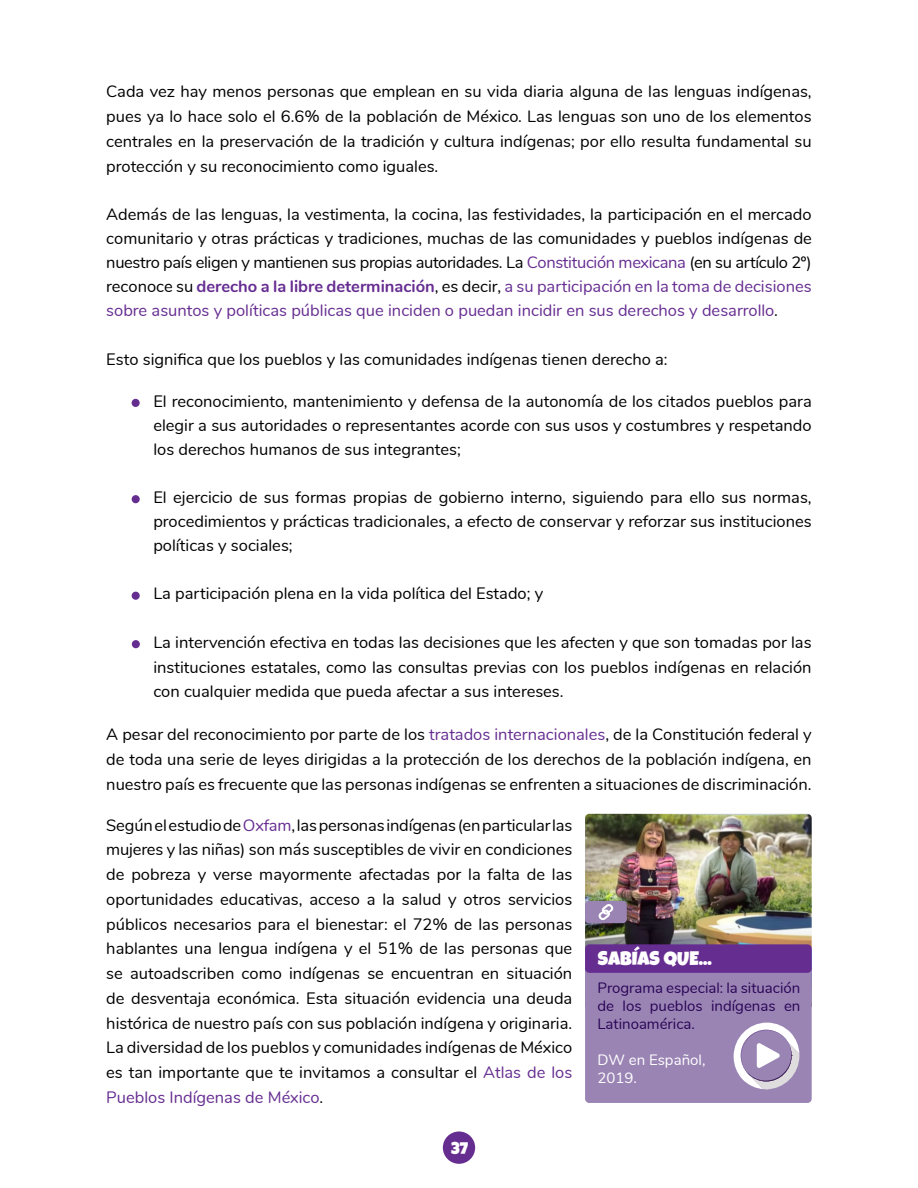
<style>
.page{position:relative;width:918px;height:1188px;background:#fff}
.page>*{position:absolute;margin:0;border:0;box-sizing:border-box;transform-origin:0 0}
.t1{font:19.5px "Luckiest Guy";color:#fff}
.t2{font:16.5px/24.8px "Nunito";color:#000;text-align:justify}
.t3{font:16.5px "Luckiest Guy";color:#fff}
.t4{font:15px/18px "Nunito";color:#2a0556;text-align:justify}
.t5{font:15px/18px "Nunito";color:#fff}
.s1{color:#662d91}
.s2{font-weight:700;color:#662d91}
</style>
<div class="page">
<div style="left:443px;top:1131px;width:32px;height:33px;background:#662d91;border-radius:50%"></div>
<div style="left:132px;top:592px;width:8px;height:8px;background:#662d91;border-radius:50%"></div>
<div style="left:132px;top:640px;width:8px;height:8px;background:#662d91;border-radius:50%"></div>
<div style="left:132px;top:399px;width:8px;height:8px;background:#662d91;border-radius:50%"></div>
<div style="left:132px;top:495px;width:8px;height:8px;background:#662d91;border-radius:50%"></div>
<img style="left:585px;top:814px;width:227px;height:132px">
<div style="left:585px;top:965px;width:227px;height:138px;background:#9a84b4;border-radius:4px"></div>
<div style="left:585px;top:944px;width:227px;height:29px;background:#662d91;border-radius:4px"></div>
<div style="left:585px;top:901px;width:42px;height:22px;background:#9a84b4;border-radius:4px"></div>
<svg style="left:599px;top:904px;width:14px;height:16px"></svg>
<svg style="left:734px;top:1023px;width:65px;height:66px"></svg>
<p class="t2" style="left:106px;top:78px;width:707px">Cada vez hay menos personas que emplean en su vida diaria alguna de las lenguas indígenas, pues ya lo hace solo el 6.6% de la población de México. Las lenguas son uno de los elementos centrales en la preservación de la tradición y cultura indígenas; por ello resulta fundamental su protección y su reconocimiento como iguales.</p>
<p class="t2" style="left:106px;top:202px;width:707px;line-height:24px">Además de las lenguas, la vestimenta, la cocina, las festividades, la participación en el mercado comunitario y otras prácticas y tradiciones, muchas de las comunidades y pueblos indígenas de nuestro país eligen y mantienen sus propias autoridades. La <span class="s1">Constitución mexicana</span> (en su artículo 2º) reconoce su <span class="s2">derecho a la libre determinación</span>, es decir, <span class="s1">a su participación en la toma de decisiones sobre asuntos y políticas públicas que inciden o puedan incidir en sus derechos y desarrollo</span>.</p>
<p class="t2" style="left:106px;top:346px;width:563px">Esto significa que los pueblos y las comunidades indígenas tienen derecho a:</p>
<p class="t2" style="left:153px;top:388px;width:660px;line-height:24px">El reconocimiento, mantenimiento y defensa de la autonomía de los citados pueblos para elegir a sus autoridades o representantes acorde con sus usos y costumbres y respetando los derechos humanos de sus integrantes;</p>
<p class="t2" style="left:153px;top:484px;width:660px;line-height:24px">El ejercicio de sus formas propias de gobierno interno, siguiendo para ello sus normas, procedimientos y prácticas tradicionales, a efecto de conservar y reforzar sus instituciones políticas y sociales;</p>
<p class="t2" style="left:153px;top:580px;width:391px">La participación plena en la vida política del Estado; y</p>
<p class="t2" style="left:153px;top:629px;width:660px">La intervención efectiva en todas las decisiones que les afecten y que son tomadas por las instituciones estatales, como las consultas previas con los pueblos indígenas en relación con cualquier medida que pueda afectar a sus intereses.</p>
<p class="t2" style="left:106px;top:721px;width:707px">A pesar del reconocimiento por parte de los <span class="s1">tratados internacionales</span>, de la Constitución federal y de toda una serie de leyes dirigidas a la protección de los derechos de la población indígena, en nuestro país es frecuente que las personas indígenas se enfrenten a situaciones de discriminación.</p>
<p class="t2" style="left:106px;top:811px;width:468px">Según el estudio de <span class="s1">Oxfam</span>, las personas indígenas (en particular las mujeres y las niñas) son más susceptibles de vivir en condiciones de pobreza y verse mayormente afectadas por la falta de las oportunidades educativas, acceso a la salud y otros servicios públicos necesarios para el bienestar: el 72% de las personas hablantes una lengua indígena y el 51% de las personas que se autoadscriben como indígenas se encuentran en situación de desventaja económica. Esta situación evidencia una deuda histórica de nuestro país con sus población indígena y originaria.<br>La diversidad de los pueblos y comunidades indígenas de México es tan importante que te invitamos a consultar el <span class="s1">Atlas de los Pueblos Indígenas de México</span>.</p>
<p class="t3" style="left:451px;top:1138px;width:19px">37</p>
<p class="t1" style="left:598px;top:945px;width:115px">SABÍAS QUE...</p>
<p class="t4" style="left:598px;top:978px;width:204px">Programa especial: la situación de los pueblos indígenas en Latinoamérica.</p>
<p class="t5" style="left:598px;top:1050px;width:109px">DW en Español,<br>2019.</p>
</div>
